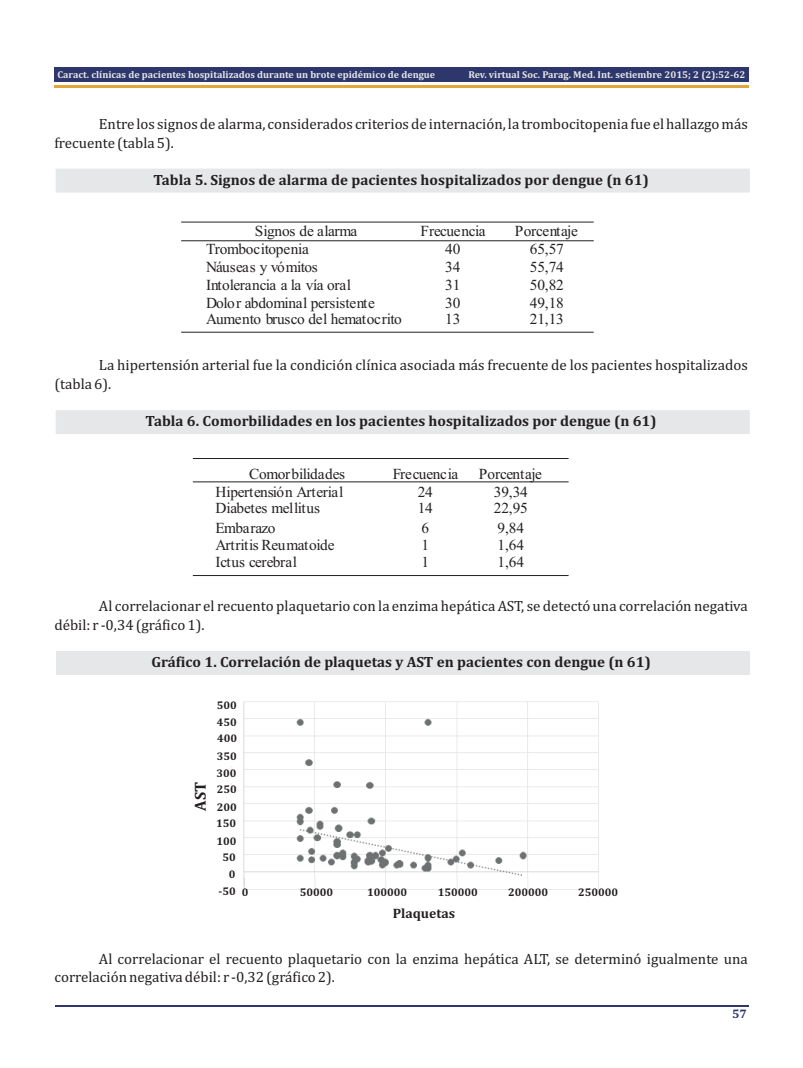
<style>
.page{position:relative;width:803px;height:1068px;background:#fff}
.page>*{position:absolute;margin:0;border:0;box-sizing:border-box;transform-origin:0 0}
.t1{font:700 16px "Cambria";color:#231f20}
.t2{font:15.38px "Times New Roman";letter-spacing:-.015em;color:#231f20}
.t3{font:15.38px "Times New Roman";letter-spacing:-.035em;color:#231f20}
.t4{font:15.25px "Times New Roman";letter-spacing:-.01em;color:#231f20}
.t5{font:15.25px "Times New Roman";letter-spacing:-.035em;color:#231f20}
.t6{font:15px/18.5px "Cambria";color:#231f20}
.t7{font:700 15px "Cambria";color:#231f20}
.t8{font:700 13.75px "Cambria";color:#231f20}
.t9{font:700 12.5px "Cambria";color:#2d376c}
.t10{font:700 11.25px "Cambria";color:#231f20}
.t11{font:700 10px "Cambria";color:#e6e7e9}
</style>
<div class="page">
<div style="left:56px;top:410px;width:693px;height:24px;background:#e6e7e9"></div>
<div style="left:56px;top:169px;width:693px;height:23px;background:#e6e7e9"></div>
<div style="left:56px;top:651px;width:693px;height:24px;background:#e6e7e9"></div>
<hr style="left:56px;top:1005px;width:692px;height:1px;background:#2d376c">
<hr style="left:181px;top:241px;width:412px;height:1px;background:#231f20">
<hr style="left:181px;top:222px;width:412px;height:1px;background:#231f20">
<hr style="left:181px;top:332px;width:412px;height:1px;background:#231f20">
<hr style="left:193px;top:458px;width:375px;height:1px;background:#231f20">
<hr style="left:193px;top:482px;width:375px;height:1px;background:#231f20">
<hr style="left:193px;top:575px;width:375px;height:1px;background:#231f20">
<div style="left:54px;top:67px;width:694px;height:15px;background:#2d376c"></div>
<img style="left:229px;top:701px;width:370px;height:189px">
<img style="left:244px;top:879px;width:353px;height:11px">
<hr style="left:54px;top:85px;width:694px;height:3px;background:#e2a639">
<p class="t11" style="left:57px;top:70px;width:379px">Caract. clínicas de pacientes hospitalizados durante un brote epidémico de dengue</p>
<p class="t11" style="left:468px;top:70px;width:278px">Rev. virtual Soc. Parag. Med. Int. setiembre 2015; 2 (2):52-62</p>
<p class="t6" style="left:54px;top:116px;width:694px;text-indent:45px">Entre los signos de alarma, considerados criterios de internación, la trombocitopenia fue el hallazgo más frecuente (tabla 5).</p>
<p class="t7" style="left:153px;top:173px;width:496px">Tabla 5. Signos de alarma de pacientes hospitalizados por dengue (n 61)</p>
<p class="t2" style="left:254px;top:225px;width:104px">Signos de alarma</p>
<p class="t2" style="left:420px;top:225px;width:67px">Frecuencia</p>
<p class="t2" style="left:514px;top:225px;width:64px">Porcentaje</p>
<p class="t2" style="left:206px;top:243px;width:104px">Trombocitopenia</p>
<p class="t2" style="left:445px;top:243px;width:17px">40</p>
<p class="t2" style="left:529px;top:243px;width:35px">65,57</p>
<p class="t3" style="left:206px;top:261px;width:113px">Náuseas y vómitos</p>
<p class="t2" style="left:445px;top:261px;width:17px">34</p>
<p class="t2" style="left:529px;top:261px;width:35px">55,74</p>
<p class="t2" style="left:206px;top:279px;width:146px">Intolerancia a la vía oral</p>
<p class="t2" style="left:445px;top:279px;width:17px">31</p>
<p class="t2" style="left:529px;top:279px;width:35px">50,82</p>
<p class="t2" style="left:206px;top:297px;width:170px">Dolor abdominal persistente</p>
<p class="t2" style="left:445px;top:297px;width:17px">30</p>
<p class="t2" style="left:529px;top:297px;width:35px">49,18</p>
<p class="t2" style="left:206px;top:314px;width:197px">Aumento brusco del hematocrito</p>
<p class="t2" style="left:445px;top:314px;width:17px">13</p>
<p class="t2" style="left:529px;top:314px;width:35px">21,13</p>
<p class="t6" style="left:54px;top:357px;width:694px;text-indent:45px">La hipertensión arterial fue la condición clínica asociada más frecuente de los pacientes hospitalizados (tabla 6).</p>
<p class="t7" style="left:145px;top:414px;width:512px">Tabla 6. Comorbilidades en los pacientes hospitalizados por dengue (n 61)</p>
<p class="t4" style="left:249px;top:468px;width:97px">Comorbilidades</p>
<p class="t4" style="left:392px;top:468px;width:67px">Frecuencia</p>
<p class="t4" style="left:478px;top:468px;width:64px">Porcentaje</p>
<p class="t4" style="left:215px;top:486px;width:129px">Hipertensión Arterial</p>
<p class="t4" style="left:417px;top:486px;width:17px">24</p>
<p class="t4" style="left:493px;top:486px;width:35px">39,34</p>
<p class="t5" style="left:215px;top:503px;width:106px">Diabetes mellitus</p>
<p class="t4" style="left:417px;top:503px;width:17px">14</p>
<p class="t4" style="left:493px;top:503px;width:35px">22,95</p>
<p class="t5" style="left:215px;top:522px;width:62px">Embarazo</p>
<p class="t4" style="left:421px;top:522px;width:9px">6</p>
<p class="t4" style="left:497px;top:522px;width:28px">9,84</p>
<p class="t4" style="left:215px;top:540px;width:121px">Artritis Reumatoide</p>
<p class="t4" style="left:421px;top:540px;width:9px">1</p>
<p class="t4" style="left:497px;top:540px;width:28px">1,64</p>
<p class="t4" style="left:215px;top:556px;width:83px">Ictus cerebral</p>
<p class="t4" style="left:421px;top:556px;width:9px">1</p>
<p class="t4" style="left:497px;top:556px;width:28px">1,64</p>
<p class="t6" style="left:54px;top:598px;width:694px;text-indent:45px">Al correlacionar el recuento plaquetario con la enzima hepática AST, se detectó una correlación negativa débil: r -0,34 (gráfico 1).</p>
<p class="t7" style="left:151px;top:655px;width:500px">Gráfico 1. Correlación de plaquetas y AST en pacientes con dengue (n 61)</p>
<p class="t1" style="left:193px;top:811px;width:30px;rotate:-90deg">AST</p>
<p class="t10" style="left:216px;top:700px;width:21px">500</p>
<p class="t10" style="left:217px;top:717px;width:21px">450</p>
<p class="t10" style="left:217px;top:734px;width:21px">400</p>
<p class="t10" style="left:216px;top:751px;width:21px">350</p>
<p class="t10" style="left:216px;top:768px;width:21px">300</p>
<p class="t10" style="left:217px;top:784px;width:21px">250</p>
<p class="t10" style="left:217px;top:802px;width:21px">200</p>
<p class="t10" style="left:216px;top:818px;width:21px">150</p>
<p class="t10" style="left:216px;top:836px;width:21px">100</p>
<p class="t10" style="left:222px;top:852px;width:15px">50</p>
<p class="t10" style="left:229px;top:869px;width:8px">0</p>
<p class="t10" style="left:218px;top:886px;width:31px">-50 0</p>
<p class="t10" style="left:300px;top:887px;width:35px">50000</p>
<p class="t10" style="left:367px;top:887px;width:41px">100000</p>
<p class="t10" style="left:437px;top:887px;width:41px">150000</p>
<p class="t10" style="left:508px;top:887px;width:41px">200000</p>
<p class="t10" style="left:578px;top:887px;width:41px">250000</p>
<p class="t8" style="left:392px;top:908px;width:64px">Plaquetas</p>
<p class="t6" style="left:54px;top:950px;width:694px;text-indent:45px">Al correlacionar el recuento plaquetario con la enzima hepática ALT, se determinó igualmente una correlación negativa débil: r -0,32 (gráfico 2).</p>
<p class="t9" style="left:731px;top:1008px;width:16px">57</p>
</div>
